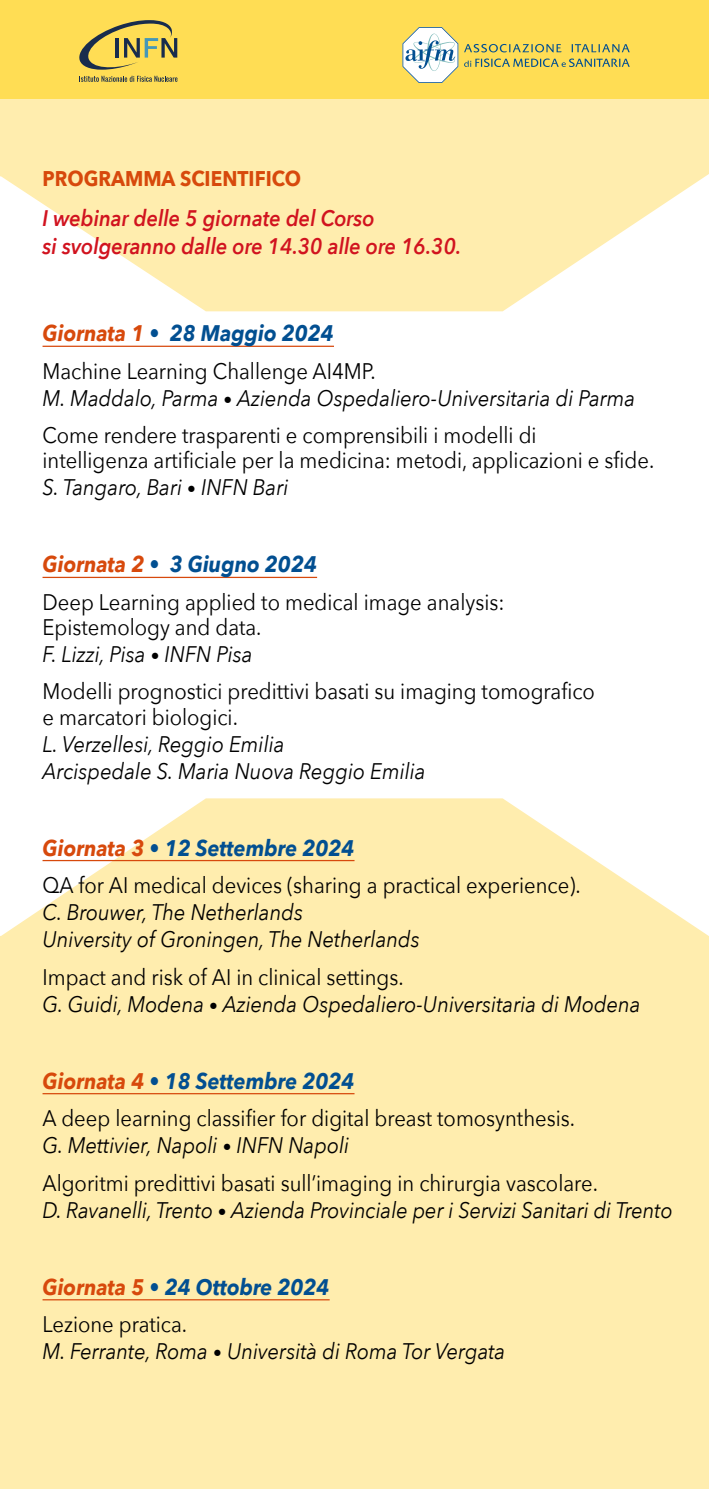
<style>
.page{position:relative;width:709px;height:1489px;background:#fff}
.page>*{position:absolute;margin:0;border:0;box-sizing:border-box;transform-origin:0 0}
.t1{font:22.5px/37.5px "Avenir Next";color:#000;scale:.9 1}
.t2{font:italic 22.5px/27px "Avenir Next";color:#000;scale:.9 1}
.t3{font:italic 600 22.5px/27.5px "Avenir Next";color:#d1131f;scale:.9 1}
.t4{font:700 21.25px "Avenir Next";color:#d7490c;scale:.9 1}
.s1{font-weight:700;font-style:italic;color:#d7490c}
.s2{font-weight:700;font-style:italic;color:#024f91}
.s3{font-size:17.5px}
.s4{font-style:normal}
.s5{font-style:italic}
.s6{font-style:italic;font-size:17.5px}
</style>
<div class="page">
<svg style="left:0;top:99px;width:709px;height:212px;fill:#ffedae"></svg>
<div style="left:0;top:798px;width:709px;height:690px;background:#ffedae"></div>
<div style="left:0;top:0;width:709px;height:99px;background:#ffdd54"></div>
<hr style="left:43px;top:345px;width:291px;height:2px;background:#d7490c">
<hr style="left:43px;top:576px;width:274px;height:2px;background:#d7490c">
<hr style="left:43px;top:859px;width:311px;height:2px;background:#d7490c">
<hr style="left:43px;top:1092px;width:311px;height:2px;background:#d7490c">
<hr style="left:43px;top:1298px;width:287px;height:2px;background:#d7490c">
<svg style="left:464px;top:58px;width:165px;height:9px"></svg>
<svg style="left:464px;top:44px;width:165px;height:8px"></svg>
<svg style="left:402px;top:27px;width:56px;height:56px"></svg>
<svg style="left:79px;top:76px;width:98px;height:6px"></svg>
<svg style="left:79px;top:20px;width:98px;height:50px"></svg>
<p class="t4" style="left:43px;top:160px;width:289px">PROGRAMMA SCIENTIFICO</p>
<p class="t3" style="left:43px;top:204px;width:467px">I webinar delle 5 giornate del Corso<br>si svolgeranno dalle ore 14.30 alle ore 16.30.</p>
<p class="t1" style="left:43px;top:314px;width:372px"><span class="s1">Giornata 1</span> <span class="s2">• 28 Maggio 2024<br></span>Machine Learning Challenge AI4MP.</p>
<p class="t2" style="left:43px;top:378px;width:660px;line-height:37.5px">M. Maddalo, Parma <span class="s3">•</span> Azienda Ospedaliero-Universitaria di Parma<br><span class="s4">Come rendere trasparenti e comprensibili i modelli di</span></p>
<p class="t1" style="left:43px;top:446px;width:681px;line-height:27px">intelligenza artificiale per la medicina: metodi, applicazioni e sfide.<br><span class="s5">S. Tangaro, Bari</span> <span class="s6">•</span> <span class="s5">INFN Bari</span></p>
<p class="t1" style="left:43px;top:545px;width:515px"><span class="s1">Giornata 2</span> <span class="s2">• 3 Giugno 2024<br></span>Deep Learning applied to medical image analysis:</p>
<p class="t1" style="left:43px;top:612px;width:245px;line-height:27px">Epistemology and data.<br><span class="s5">F. Lizzi, Pisa</span> <span class="s6">•</span> <span class="s5">INFN Pisa</span></p>
<p class="t1" style="left:43px;top:678px;width:615px;line-height:25px">Modelli prognostici predittivi basati su imaging tomografico e marcatori biologici.</p>
<p class="t2" style="left:43px;top:729px;width:427px">L. Verzellesi, Reggio Emilia<br>Arcispedale S. Maria Nuova Reggio Emilia</p>
<p class="t1" style="left:43px;top:828px;width:599px"><span class="s1">Giornata 3</span> <span class="s2">• 12 Settembre 2024<br></span>QA for AI medical devices (sharing a practical experience).</p>
<p class="t2" style="left:43px;top:897px;width:421px">C. Brouwer, The Netherlands<br>University of Groningen, The Netherlands</p>
<p class="t2" style="left:43px;top:962px;width:666px"><span class="s4">Impact and risk of AI in clinical settings.<br></span>G. Guidi, Modena <span class="s3">•</span> Azienda Ospedaliero-Universitaria di Modena</p>
<p class="t1" style="left:43px;top:1061px;width:593px"><span class="s1">Giornata 4</span> <span class="s2">• 18 Settembre 2024<br></span>A deep learning classifier for digital breast tomosynthesis.</p>
<p class="t1" style="left:43px;top:1125px;width:618px"><span class="s5">G. Mettivier, Napoli</span> <span class="s6">•</span> <span class="s5">INFN Napoli<br></span>Algoritmi predittivi basati sull’imaging in chirurgia vascolare.</p>
<p class="t2" style="left:43px;top:1195px;width:701px">D. Ravanelli, Trento <span class="s3">•</span> Azienda Provinciale per i Servizi Sanitari di Trento</p>
<p class="t1" style="left:43px;top:1267px;width:320px"><span class="s1">Giornata 5</span> <span class="s2">• 24 Ottobre 2024<br></span>Lezione pratica.</p>
<p class="t2" style="left:43px;top:1336px;width:516px">M. Ferrante, Roma <span class="s3">•</span> Università di Roma Tor Vergata</p>
</div>
